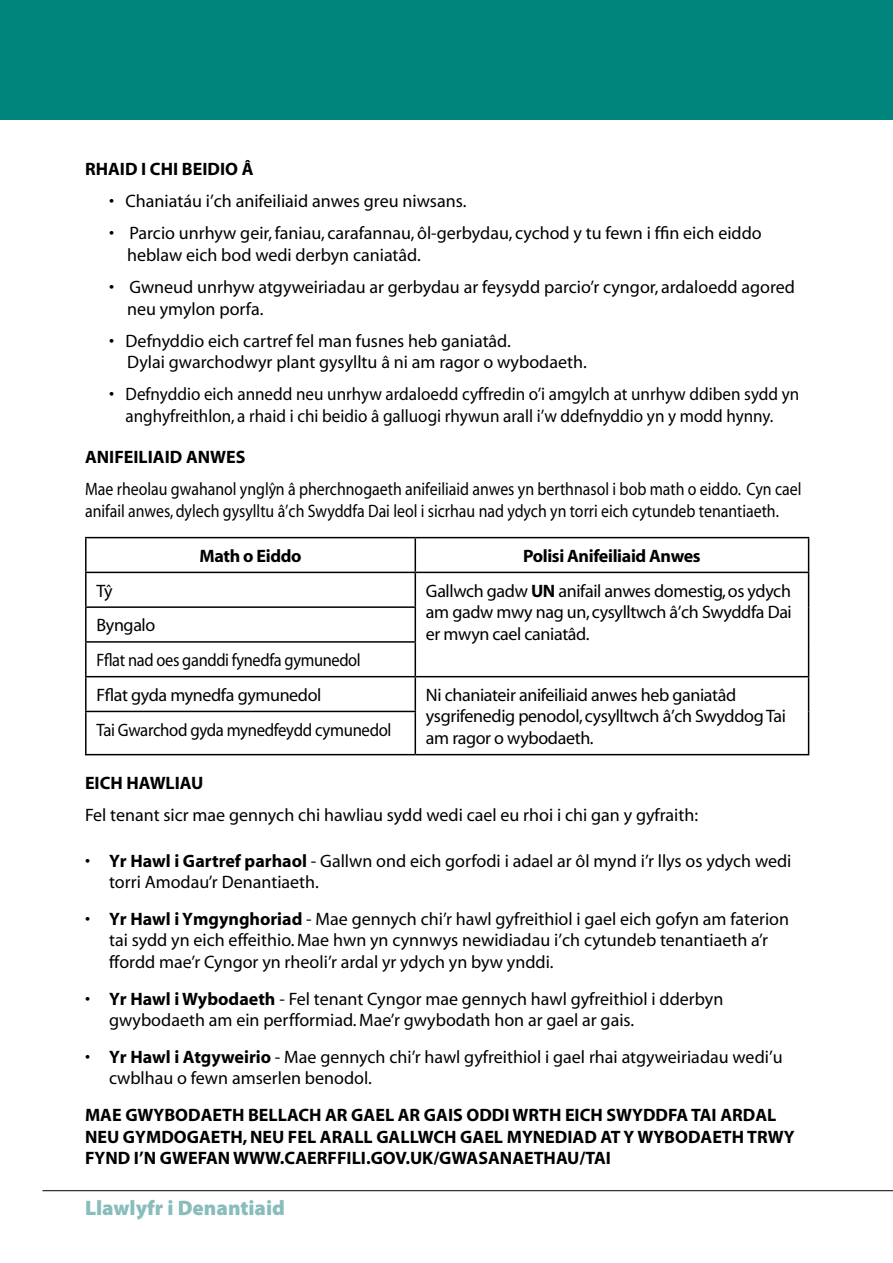
<style>
.page{position:relative;width:893px;height:1263px;background:#fff}
.page>*{position:absolute;margin:0;border:0;box-sizing:border-box;transform-origin:0 0}
.t1{font:900 21px "Myriad Pro";color:#89bdbb}
.t2{font:18px/21.6px "Myriad";color:#000}
.t3{font:700 18px/21.6px "Myriad";color:#000}
.t4{font:18px/21.6px "Myriad";color:#000;scale:.88 1}
.t5{font:18px/34.8px "Myriad";letter-spacing:-.02em;color:#000}
.t6{font:18px "Myriad";letter-spacing:-.02em;color:#000;scale:.93 1}
.t7{font:700 18px "Myriad";letter-spacing:-.02em;color:#000}
.s1{font-weight:700}
</style>
<div class="page">
<div style="left:0;top:0;width:893px;height:119px;background:#00857c"></div>
<hr style="left:85px;top:537px;width:330px;height:1px;background:#000">
<hr style="left:85px;top:538px;width:2px;height:34px;background:#000">
<hr style="left:415px;top:537px;width:394px;height:1px;background:#000">
<hr style="left:415px;top:538px;width:1px;height:34px;background:#000">
<hr style="left:808px;top:538px;width:1px;height:34px;background:#000">
<hr style="left:85px;top:572px;width:330px;height:1px;background:#000">
<hr style="left:85px;top:573px;width:2px;height:33px;background:#000">
<hr style="left:415px;top:572px;width:394px;height:1px;background:#000">
<hr style="left:415px;top:573px;width:1px;height:33px;background:#000">
<hr style="left:808px;top:573px;width:1px;height:34px;background:#000">
<hr style="left:85px;top:606px;width:331px;height:2px;background:#000">
<hr style="left:85px;top:608px;width:2px;height:33px;background:#000">
<hr style="left:415px;top:608px;width:1px;height:33px;background:#000">
<hr style="left:808px;top:607px;width:1px;height:35px;background:#000">
<hr style="left:85px;top:641px;width:331px;height:2px;background:#000">
<hr style="left:85px;top:643px;width:2px;height:33px;background:#000">
<hr style="left:415px;top:643px;width:1px;height:33px;background:#000">
<hr style="left:808px;top:642px;width:1px;height:34px;background:#000">
<hr style="left:85px;top:676px;width:330px;height:1px;background:#000">
<hr style="left:85px;top:677px;width:2px;height:34px;background:#000">
<hr style="left:415px;top:676px;width:394px;height:1px;background:#000">
<hr style="left:415px;top:677px;width:1px;height:34px;background:#000">
<hr style="left:808px;top:677px;width:1px;height:34px;background:#000">
<hr style="left:85px;top:711px;width:331px;height:1px;background:#000">
<hr style="left:85px;top:712px;width:2px;height:42px;background:#000">
<hr style="left:415px;top:712px;width:1px;height:42px;background:#000">
<hr style="left:808px;top:711px;width:1px;height:43px;background:#000">
<hr style="left:85px;top:754px;width:330px;height:1px;background:#000">
<hr style="left:415px;top:754px;width:394px;height:1px;background:#000">
<hr style="left:43px;top:1190px;width:850px;height:1px;background:#000">
<p class="t3" style="left:85px;top:159px;width:170px">RHAID I CHI BEIDIO Â</p>
<p class="t2" style="left:109px;top:191px;width:359px">• Chaniatáu i’ch anifeiliaid anwes greu niwsans.</p>
<p class="t2" style="left:127px;top:223px;width:636px;text-indent:-18px">• Parcio unrhyw geir, faniau, carafannau, ôl-gerbydau, cychod y tu fewn i ffin eich eiddo heblaw eich bod wedi derbyn caniatâd.</p>
<p class="t2" style="left:127px;top:277px;width:670px;text-indent:-18px">• Gwneud unrhyw atgyweiriadau ar gerbydau ar feysydd parcio’r cyngor, ardaloedd agored neu ymylon porfa.</p>
<p class="t2" style="left:127px;top:331px;width:461px;text-indent:-18px">• Defnyddio eich cartref fel man fusnes heb ganiatâd.<br>Dylai gwarchodwyr plant gysylltu â ni am ragor o wybodaeth.</p>
<p class="t2" style="left:109px;top:384px;width:692px;text-align:center">• Defnyddio eich annedd neu unrhyw ardaloedd cyffredin o’i amgylch at unrhyw ddiben sydd yn anghyfreithlon, a rhaid i chi beidio â galluogi rhywun arall i’w ddefnyddio yn y modd hynny.</p>
<p class="t3" style="left:85px;top:447px;width:162px">ANIFEILIAID ANWES</p>
<p class="t4" style="left:85px;top:479px;width:816px">Mae rheolau gwahanol ynglyˆ n â pherchnogaeth anifeiliaid anwes yn berthnasol i bob math o eiddo. Cyn cael anifail anwes, dylech gysylltu â’ch Swyddfa Dai leol i sicrhau nad ydych yn torri eich cytundeb tenantiaeth.</p>
<p class="t7" style="left:200px;top:546px;width:103px">Math o Eiddo</p>
<p class="t7" style="left:523px;top:546px;width:179px">Polisi Anifeiliaid Anwes</p>
<p class="t2" style="left:96px;top:580px;width:18px">Tyˆ</p>
<p class="t2" style="left:426px;top:580px;width:367px;text-align:justify">Gallwch gadw <span class="s1">UN</span> anifail anwes domestig, os ydych am gadw mwy nag un, cysylltwch â’ch Swyddfa Dai er mwyn cael caniatâd.</p>
<p class="t5" style="left:96px;top:609px;width:266px">Byngalo<br>Fflat nad oes ganddi fynedfa gymunedol<br>Fflat gyda mynedfa gymunedol</p>
<p class="t5" style="left:426px;top:685px;width:362px;line-height:21.6px">Ni chaniateir anifeiliaid anwes heb ganiatâd ysgrifenedig penodol, cysylltwch â’ch Swyddog Tai am ragor o wybodaeth.</p>
<p class="t6" style="left:96px;top:721px;width:319px">Tai Gwarchod gyda mynedfeydd cymunedol</p>
<p class="t3" style="left:85px;top:773px;width:120px">EICH HAWLIAU</p>
<p class="t2" style="left:85px;top:805px;width:615px">Fel tenant sicr mae gennych chi hawliau sydd wedi cael eu rhoi i chi gan y gyfraith:</p>
<p class="t2" style="left:109px;top:850px;width:684px;text-indent:-24px">• <span class="s1">Yr Hawl i Gartref parhaol</span> - Gallwn ond eich gorfodi i adael ar ôl mynd i’r llys os ydych wedi torri Amodau’r Denantiaeth.</p>
<p class="t2" style="left:109px;top:909px;width:682px;text-indent:-24px">• <span class="s1">Yr Hawl i Ymgynghoriad</span> - Mae gennych chi’r hawl gyfreithiol i gael eich gofyn am faterion tai sydd yn eich effeithio. Mae hwn yn cynnwys newidiadau i’ch cytundeb tenantiaeth a’r ffordd mae’r Cyngor yn rheoli’r ardal yr ydych yn byw ynddi.</p>
<p class="t2" style="left:109px;top:988px;width:616px;text-indent:-24px">• <span class="s1">Yr Hawl i Wybodaeth</span> - Fel tenant Cyngor mae gennych hawl gyfreithiol i dderbyn gwybodaeth am ein perfformiad. Mae’r gwybodath hon ar gael ar gais.</p>
<p class="t2" style="left:109px;top:1047px;width:675px;text-indent:-24px">• <span class="s1">Yr Hawl i Atgyweirio</span> - Mae gennych chi’r hawl gyfreithiol i gael rhai atgyweiriadau wedi’u cwblhau o fewn amserlen benodol.</p>
<p class="t3" style="left:85px;top:1105px;width:711px">MAE GWYBODAETH BELLACH AR GAEL AR GAIS ODDI WRTH EICH SWYDDFA TAI ARDAL<br>NEU GYMDOGAETH, NEU FEL ARALL GALLWCH GAEL MYNEDIAD AT Y WYBODAETH TRWY<br>FYND I’N GWEFAN WWW.CAERFFILI.GOV.UK/GWASANAETHAU/TAI</p>
<p class="t1" style="left:85px;top:1194px;width:202px">Llawlyfr i Denantiaid</p>
</div>
